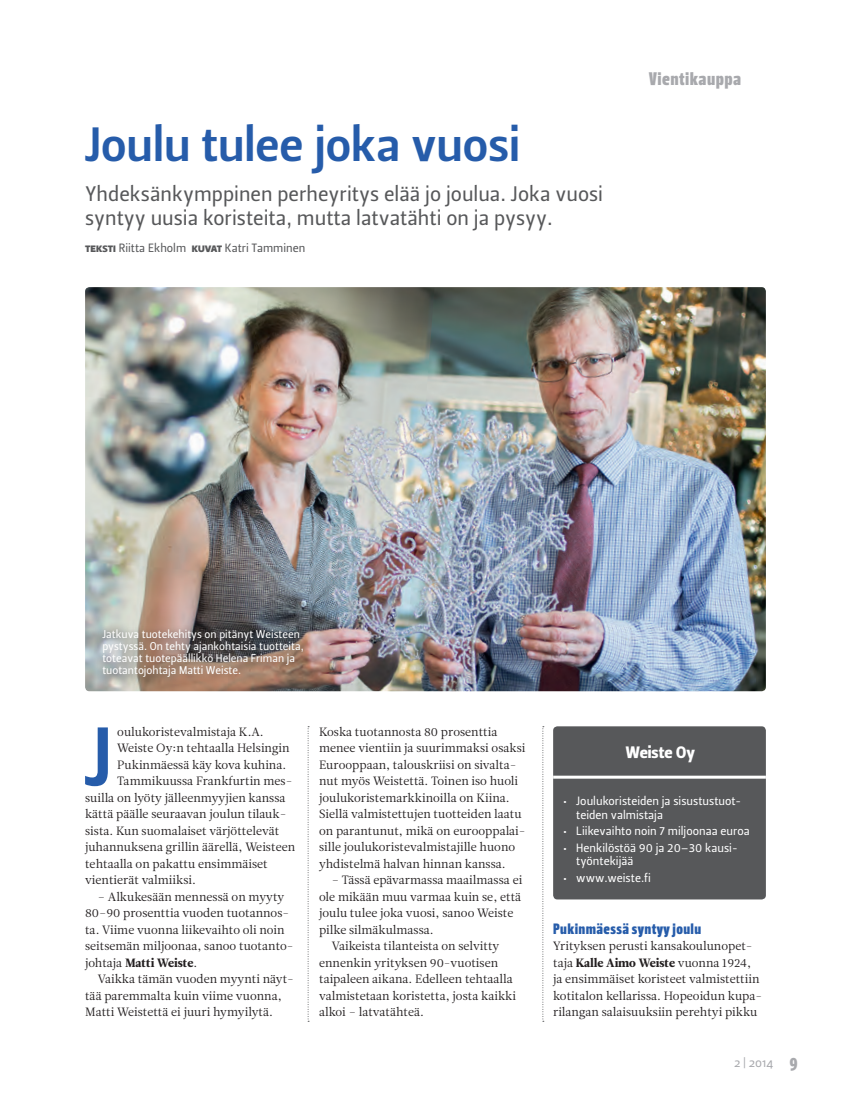
<style>
.page{position:relative;width:851px;height:1106px;background:#fff}
.page>*{position:absolute;margin:0;border:0;box-sizing:border-box;transform-origin:0 0}
.t1{font:82.65px "Leitura Sans Grot 3";color:#265caa}
.t2{font:48px "Leitura Sans Grot 3";color:#265caa}
.t3{font:21px/24px "Leitura Sans Grot 2";color:#57585a}
.t4{font:18.15px "Leitura Headline Sans";letter-spacing:.025em;color:#a8a9ad}
.t5{font:16.5px "Leitura Sans Grot 4";color:#fff}
.t6{font:15px "Leitura Headline Sans";letter-spacing:.025em;color:#265caa}
.t7{font:12px/16.5px "Leitura News Roman 1";color:#231f20}
.t8{font:12px/13.5px "Leitura Sans Grot 2";color:#fff}
.t9{font:12px "Leitura Sans Grot 2";color:#57585a}
.t10{font:12px "Leitura News Roman 4";color:#231f20}
.t11{font:12px "Leitura Sans Grot 2";color:#a8a9ad}
.t12{font:11.25px/12px "Leitura Sans Grot 2";color:#fff}
.s1{font-family:"Leitura Sans Grot 4"}
.s2{font-family:"Leitura News Roman 1"}
.s3{font-family:"Leitura News Roman 4"}
.s4{font-family:"Leitura Headline Sans";font-size:18px}
</style>
<div class="page">
<svg style="left:542px;top:726px;width:2px;height:295px"></svg>
<svg style="left:308px;top:726px;width:1px;height:295px"></svg>
<div style="left:553px;top:726px;width:212px;height:173px;background:#57585a;border-radius:4px"></div>
<hr style="left:553px;top:775px;width:212px;height:3px;background:#fff">
<img style="left:85px;top:287px;width:680px;height:404px">
<div style="left:96px;top:623px;width:217px;height:64px;background:#231f20;opacity:.75"></div>
<h2 class="t2" style="left:85px;top:112px;width:436px">Joulu tulee joka vuosi</h2>
<h3 class="t3" style="left:85px;top:182px;width:519px">Yhdeksänkymppinen perheyritys elää jo joulua. Joka vuosi syntyy uusia koristeita, mutta latvatähti on ja pysyy.</h3>
<p class="t9" style="left:85px;top:240px;width:222px"><span class="s1">teksti</span> Riitta Ekholm <span class="s1">kuvat</span> Katri Tamminen</p>
<h3 class="t4" style="left:649px;top:68px;width:93px">Vientikauppa</h3>
<p class="t12" style="left:102px;top:628px;width:203px">Jatkuva tuotekehitys on pitänyt Weisteen pystyssä. On tehty ajankohtaisia tuotteita, toteavat tuotepäällikkö Helena Friman ja tuotantojohtaja Matti Weiste.</p>
<h1 class="t1" style="left:85px;top:700px;width:29px">J</h1>
<p class="t7" style="left:117px;top:723px;width:148px">oulukoristevalmistaja K.A.</p>
<p class="t7" style="left:117px;top:740px;width:174px">Weiste Oy:n tehtaalla Helsingin</p>
<p class="t7" style="left:117px;top:756px;width:170px">Pukinmäessä käy kova kuhina.</p>
<p class="t7" style="left:117px;top:773px;width:177px">Tammikuussa Frankfurtin mes-</p>
<p class="t7" style="left:85px;top:789px;width:202px">suilla on lyöty jälleenmyyjien kanssa</p>
<p class="t7" style="left:85px;top:806px;width:203px">kättä päälle seuraavan joulun tilauk-</p>
<p class="t7" style="left:85px;top:822px;width:196px">sista. Kun suomalaiset värjöttelevät</p>
<p class="t7" style="left:85px;top:839px;width:211px">juhannuksena grillin äärellä, Weisteen</p>
<p class="t7" style="left:85px;top:855px;width:184px">tehtaalla on pakattu ensimmäiset</p>
<p class="t7" style="left:85px;top:872px;width:112px">vientierät valmiiksi.</p>
<p class="t7" style="left:85px;top:888px;width:210px;text-indent:13px">– Alkukesään mennessä on myyty 80–90 prosenttia vuoden tuotannos&shy;ta. Viime vuonna liikevaihto oli noin seitsemän miljoonaa, sanoo tuotanto-</p>
<p class="t10" style="left:85px;top:955px;width:114px"><span class="s2">johtaja</span> Matti Weiste<span class="s2">.</span></p>
<p class="t7" style="left:85px;top:971px;width:210px;text-indent:13px">Vaikka tämän vuoden myynti näyt&shy;tää paremmalta kuin viime vuonna,<br>Matti Weistettä ei juuri hymyilytä.</p>
<p class="t7" style="left:319px;top:723px;width:208px">Koska tuotannosta 80 prosenttia menee vientiin ja suurimmaksi osaksi Eurooppaan, talouskriisi on sivalta&shy;nut myös Weistettä. Toinen iso huoli joulukoristemarkkinoilla on Kiina.<br>Siellä valmistettujen tuotteiden laatu on parantunut, mikä on eurooppalai&shy;sille joulukoristevalmistajille huono yhdistelmä halvan hinnan kanssa.</p>
<p class="t7" style="left:332px;top:872px;width:192px">– Tässä epävarmassa maailmassa ei</p>
<p class="t7" style="left:319px;top:888px;width:204px">ole mikään muu varmaa kuin se, että</p>
<p class="t7" style="left:319px;top:905px;width:196px">joulu tulee joka vuosi, sanoo Weiste</p>
<p class="t7" style="left:319px;top:921px;width:116px">pilke silmäkulmassa.</p>
<p class="t7" style="left:332px;top:938px;width:169px">Vaikeista tilanteista on selvitty</p>
<p class="t7" style="left:319px;top:954px;width:180px">ennenkin yrityksen 90-vuotisen</p>
<p class="t7" style="left:319px;top:971px;width:195px">taipaleen aikana. Edelleen tehtaalla</p>
<p class="t7" style="left:319px;top:987px;width:198px">valmistetaan koristetta, josta kaikki</p>
<p class="t7" style="left:319px;top:1004px;width:106px">alkoi – latvatähteä.</p>
<h3 class="t5" style="left:625px;top:741px;width:71px">Weiste Oy</h3>
<p class="t8" style="left:576px;top:794px;width:166px;text-indent:-13px">• Joulukoristeiden ja sisustustuot&shy;teiden valmistaja</p>
<p class="t8" style="left:563px;top:824px;width:188px">• Liikevaihto noin 7 miljoonaa euroa</p>
<p class="t8" style="left:576px;top:841px;width:163px;text-indent:-13px">• Henkilöstöä 90 ja 20–30 kausi&shy;työntekijää</p>
<p class="t8" style="left:563px;top:871px;width:89px">• www.weiste.fi</p>
<p class="t6" style="left:553px;top:920px;width:149px">Pukinmäessä syntyy joulu</p>
<p class="t7" style="left:553px;top:938px;width:210px">Yrityksen perusti kansakoulunopet&shy;taja <span class="s3">Kalle Aimo Weiste</span> vuonna 1924, ja ensimmäiset koristeet valmistettiin kotitalon kellarissa. Hopeoidun kupa&shy;rilangan salaisuuksiin perehtyi pikku</p>
<p class="t11" style="left:734px;top:1054px;width:65px">2 | 2014 <span class="s4">9</span></p>
</div>
